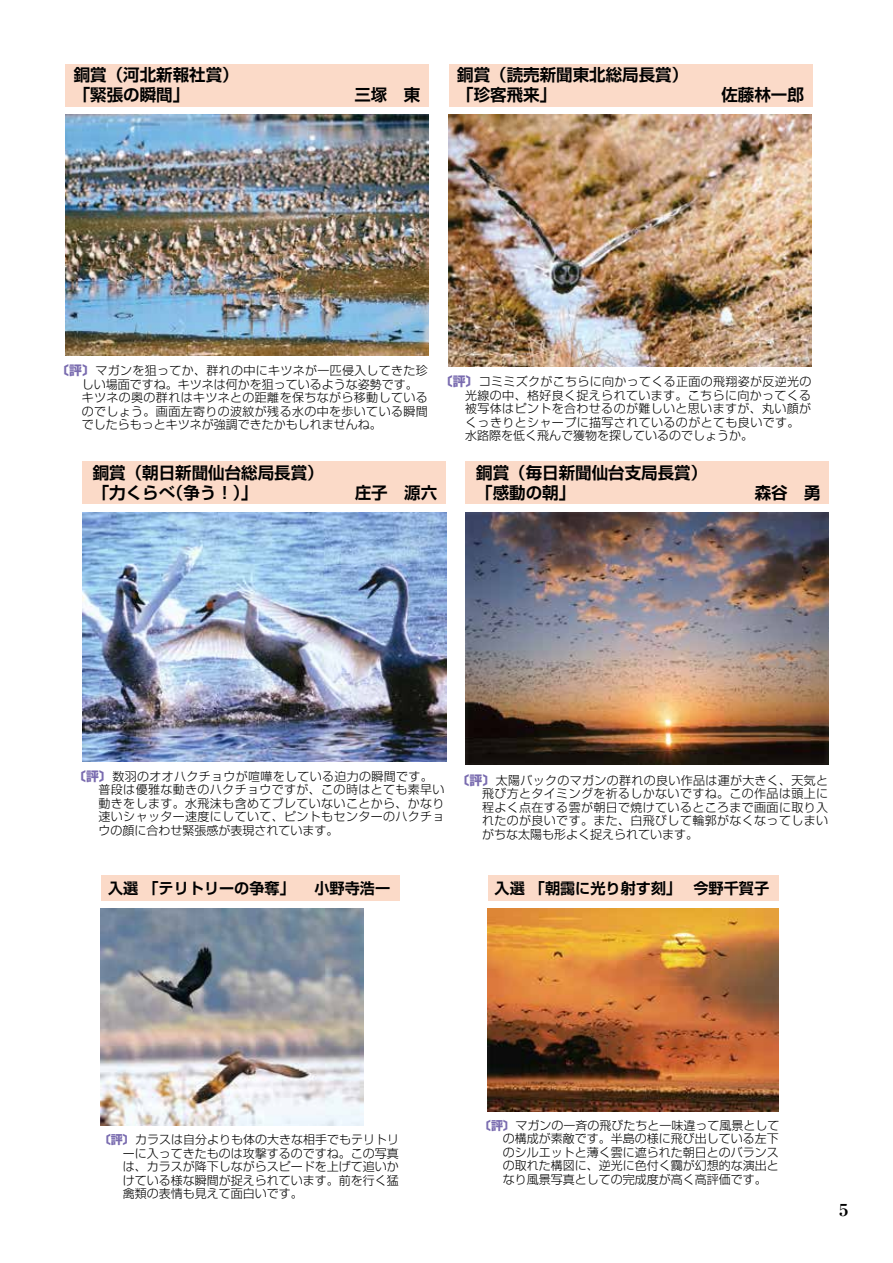
<style>
.page{position:relative;width:893px;height:1263px;background:#fff}
.page>*{position:absolute;margin:0;border:0;box-sizing:border-box;transform-origin:0 0}
.t1{font:700 16.5px "Shin Go Pro De";color:#000}
.t2{font:700 expanded 16.5px "Ryumin Pro";color:#000}
.t3{font:700 15.15px "Shin Go Pro De";color:#000}
.t4{font:300 12px/13.5px "Shin Go Pro";letter-spacing:.03em;color:#000}
.s1{font-weight:700;font-size:12.75px;color:#796baf}
.s2{font-weight:700;color:#796baf}
</style>
<div class="page">
<div style="left:65px;top:64px;width:364px;height:42px;background:#fbdac8"></div>
<div style="left:449px;top:64px;width:363px;height:42px;background:#fbdac8"></div>
<div style="left:82px;top:462px;width:364px;height:42px;background:#fbdac8"></div>
<div style="left:466px;top:462px;width:363px;height:42px;background:#fbdac8"></div>
<div style="left:102px;top:875px;width:298px;height:26px;background:#fbdac8"></div>
<img style="left:465px;top:513px;width:364px;height:251px">
<img style="left:82px;top:513px;width:364px;height:248px">
<img style="left:449px;top:115px;width:363px;height:251px">
<img style="left:65px;top:115px;width:364px;height:240px">
<div style="left:488px;top:875px;width:291px;height:26px;background:#fbdac8"></div>
<img style="left:487px;top:909px;width:292px;height:202px">
<img style="left:101px;top:909px;width:262px;height:217px">
<h1 class="t1" style="left:74px;top:62px;width:166px">銅賞（河北新報社賞(</h1>
<h1 class="t1" style="left:74px;top:81px;width:117px">「緊張の瞬間」</h1>
<h1 class="t1" style="left:354px;top:81px;width:68px">三塚　東</h1>
<h1 class="t1" style="left:457px;top:62px;width:232px">銅賞（読売新聞東北総局長賞(</h1>
<h1 class="t1" style="left:457px;top:81px;width:100px">「珍客飛来」</h1>
<h1 class="t1" style="left:721px;top:81px;width:84px">佐藤林一郎</h1>
<p class="t4" style="left:82px;top:363px;width:348px;text-indent:-26px"><span class="s1">〔評〕</span>マガンを狙ってか、群れの中にキツネが一匹侵入してきた珍しい場面ですね。キツネは何かを狙っているような姿勢です。キツネの奥の群れはキツネとの距離を保ちながら移動しているのでしょう。画面左寄りの波紋が残る水の中を歩いている瞬間でしたらもっとキツネが強調できたかもしれませんね。</p>
<p class="t4" style="left:465px;top:374px;width:348px;text-indent:-26px"><span class="s1">〔評〕</span>コミミズクがこちらに向かってくる正面の飛翔姿が反逆光の光線の中、格好良く捉えられています。こちらに向かってくる被写体はピントを合わせるのが難しいと思いますが、丸い顔がくっきりとシャープに描写されているのがとても良いです。水路際を低く飛んで獲物を探しているのでしょうか。</p>
<h1 class="t1" style="left:93px;top:459px;width:232px">銅賞（朝日新聞仙台総局長賞(</h1>
<h1 class="t1" style="left:476px;top:459px;width:232px">銅賞（毎日新聞仙台支局長賞(</h1>
<h1 class="t1" style="left:93px;top:479px;width:84px">「力くらべ</h1>
<h1 class="t1" style="left:167px;top:479px;width:92px">（争う！）」</h1>
<h1 class="t1" style="left:355px;top:479px;width:84px">庄子　源六</h1>
<h1 class="t1" style="left:476px;top:479px;width:100px">「感動の朝」</h1>
<h1 class="t1" style="left:755px;top:479px;width:67px">森谷　勇</h1>
<p class="t4" style="left:99px;top:768px;width:348px;text-indent:-26px"><span class="s1">〔評〕</span>数羽のオオハクチョウが喧嘩をしている迫力の瞬間です。普段は優雅な動きのハクチョウですが、この時はとても素早い動きをします。水飛沫も含めてブレていないことから、かなり速いシャッター速度にしていて、ピントもセンターのハクチョウの顔に合わせ緊張感が表現されています。</p>
<p class="t4" style="left:482px;top:772px;width:348px;text-align:justify;text-indent:-26px"><span class="s1">〔評〕</span>太陽バックのマガンの群れの良い作品は運が大きく、天気と飛び方とタイミングを祈るしかないですね。この作品は頭上に程よく点在する雲が朝日で焼けているところまで画面に取り入れたのが良いです。また、白飛びして輪郭がなくなってしまいがちな太陽も形よく捉えられています。</p>
<p class="t3" style="left:108px;top:876px;width:188px">入選「テリトリーの争奪」</p>
<p class="t3" style="left:314px;top:876px;width:77px">小野寺浩一</p>
<p class="t3" style="left:494px;top:876px;width:188px">入選「朝靄に光り射す刻」</p>
<p class="t3" style="left:693px;top:876px;width:77px">今野千賀子</p>
<p class="t4" style="left:123px;top:1132px;width:278px;text-align:justify;text-indent:-24px"><span class="s2">〔評〕</span>カラスは自分よりも体の大きな相手でもテリトリーに入ってきたものは攻撃するのですね。この写真は、カラスが降下しながらスピードを上げて追いかけている様な瞬間が捉えられています。前を行く猛禽類の表情も見えて面白いです。</p>
<p class="t4" style="left:503px;top:1117px;width:278px;text-align:justify;text-indent:-24px"><span class="s2">〔評〕</span>マガンの一斉の飛びたちと一味違って風景としての構成が素敵です。半島の様に飛び出している左下のシルエットと薄く雲に遮られた朝日とのバランスの取れた構図に、逆光に色付く靄が幻想的な演出となり風景写真としての完成度が高く高評価です。</p>
<h1 class="t2" style="left:836px;top:1197px;width:18px">５</h1>
</div>
